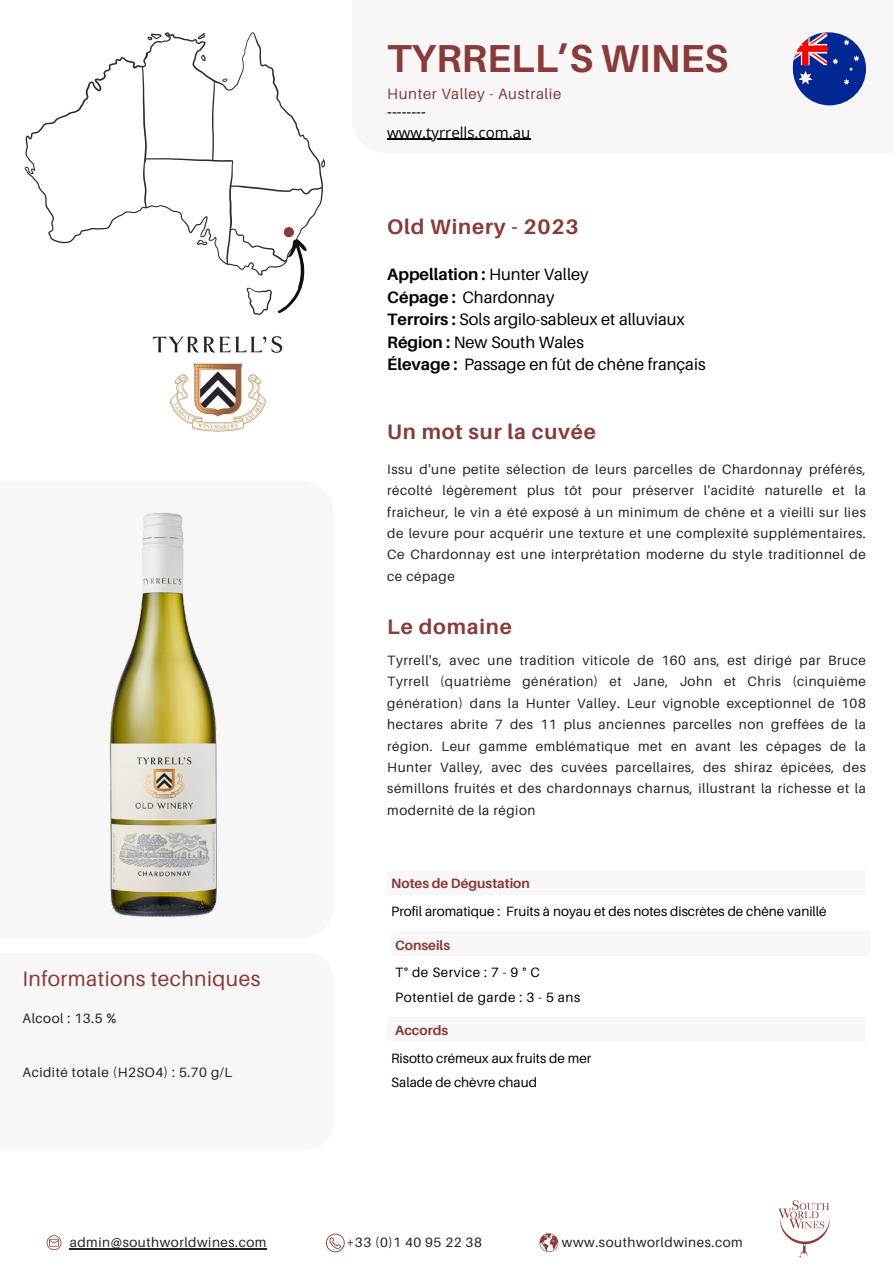
<style>
.page{position:relative;width:894px;height:1264px;background:#fff}
.page>*{position:absolute;margin:0;border:0;box-sizing:border-box;transform-origin:0 0}
.t1{font:700 39px "Aileron";color:#883b37}
.t2{font:700 21px "Aileron";letter-spacing:.04em;color:#883b37}
.t3{font:21px "Aileron";letter-spacing:.02em;color:#883b37}
.t4{font:16.5px/22.5px "Aileron";color:#000}
.t5{font:15px "Open Sans";color:#000}
.t6{font:15px "Aileron";letter-spacing:.04em;color:#883b37}
.t7{font:13.5px/21.3px "Aileron";letter-spacing:.04em;color:#222;text-align:justify}
.t8{font:13.5px "Aileron";color:#000}
.t9{font:13.5px "Aileron";letter-spacing:.04em;color:#000}
.t10{font:700 13.5px "Aileron";color:#883b37}
.s1{font-weight:700}
</style>
<div class="page">
<div style="left:352px;top:0;width:541px;height:153px;background:#f9f6f7"></div>
<div style="left:387px;top:870px;width:478px;height:25px;background:#f8f6f7"></div>
<div style="left:387px;top:1017px;width:478px;height:24px;background:#f8f6f7"></div>
<div style="left:391px;top:931px;width:478px;height:25px;background:#f8f6f7"></div>
<svg style="left:539px;top:1233px;width:19px;height:18px"></svg>
<hr style="left:70px;top:1248px;width:197px;height:1px;background:#222">
<svg style="left:326px;top:1233px;width:18px;height:19px"></svg>
<img style="left:778px;top:1200px;width:52px;height:58px">
<svg style="left:47px;top:1235px;width:14px;height:14px"></svg>
<hr style="left:387px;top:139px;width:143px;height:1px;background:#000">
<svg style="left:792px;top:32px;width:73px;height:73px"></svg>
<img style="left:109px;top:512px;width:108px;height:405px">
<svg style="left:323px;top:159px;width:2px;height:8px"></svg>
<svg style="left:25px;top:32px;width:298px;height:238px"></svg>
<div style="left:284px;top:227px;width:10px;height:10px;background:#883b37;border-radius:50%"></div>
<svg style="left:246px;top:238px;width:64px;height:77px"></svg>
<img style="left:152px;top:336px;width:131px;height:96px">
<h2 class="t1" style="left:387px;top:34px;width:342px">TYRRELL’S WINES</h2>
<h4 class="t6" style="left:387px;top:84px;width:175px">Hunter Valley - Australie</h4>
<h4 class="t5" style="left:387px;top:101px;width:40px">--------</h4>
<h2 class="t5" style="left:387px;top:122px;width:144px">www.tyrrells.com.au</h2>
<h5 class="t2" style="left:387px;top:213px;width:193px">Old Winery - 2023</h5>
<p class="t4" style="left:387px;top:263px;width:320px"><span class="s1">Appellation :</span> Hunter Valley<br><span class="s1">Cépage :</span> Chardonnay<br><span class="s1">Terroirs :</span> Sols argilo-sableux et alluviaux<br><span class="s1">Région :</span> New South Wales<br><span class="s1">Élevage :</span> Passage en fût de chêne français</p>
<h5 class="t2" style="left:387px;top:419px;width:210px">Un mot sur la cuvée</h5>
<p class="t7" style="left:387px;top:458px;width:480px">Issu d'une petite sélection de leurs parcelles de Chardonnay préférés, récolté légèrement plus tôt pour préserver l'acidité naturelle et la fraîcheur, le vin a été exposé à un minimum de chêne et a vieilli sur lies de levure pour acquérir une texture et une complexité supplémentaires.<br>Ce Chardonnay est une interprétation moderne du style traditionnel de ce cépage</p>
<p class="t2" style="left:387px;top:614px;width:126px">Le domaine</p>
<p class="t7" style="left:387px;top:649px;width:480px">Tyrrell's, avec une tradition viticole de 160 ans, est dirigé par Bruce Tyrrell (quatrième génération) et Jane, John et Chris (cinquième génération) dans la Hunter Valley. Leur vignoble exceptionnel de 108 hectares abrite 7 des 11 plus anciennes parcelles non greffées de la région. Leur gamme emblématique met en avant les cépages de la Hunter Valley, avec des cuvées parcellaires, des shiraz épicées, des sémillons fruités et des chardonnays charnus, illustrant la richesse et la modernité de la région</p>
<p class="t3" style="left:22px;top:966px;width:239px">Informations techniques</p>
<p class="t7" style="left:22px;top:1007px;width:95px">Alcool : 13.5 %</p>
<h5 class="t7" style="left:22px;top:1061px;width:211px">Acidité totale (H2SO4) : 5.70 g/L</h5>
<p class="t10" style="left:391px;top:874px;width:140px">Notes de Dégustation</p>
<p class="t8" style="left:391px;top:902px;width:437px">Profil aromatique : Fruits à noyau et des notes discrètes de chêne vanillé</p>
<p class="t10" style="left:395px;top:937px;width:56px">Conseils</p>
<p class="t9" style="left:395px;top:963px;width:146px">T° de Service : 7 - 9 ° C</p>
<p class="t9" style="left:395px;top:988px;width:186px">Potentiel de garde : 3 - 5 ans</p>
<p class="t10" style="left:395px;top:1021px;width:55px">Accords</p>
<p class="t8" style="left:391px;top:1049px;width:201px">Risotto crémeux aux fruits de mer</p>
<h3 class="t8" style="left:391px;top:1074px;width:147px">Salade de chèvre chaud</h3>
<h1 class="t7" style="left:70px;top:1231px;width:198px">admin@southworldwines.com</h1>
<h1 class="t7" style="left:346px;top:1231px;width:137px">+33 (0)1 40 95 22 38</h1>
<h1 class="t7" style="left:562px;top:1231px;width:182px">www.southworldwines.com</h1>
</div>
